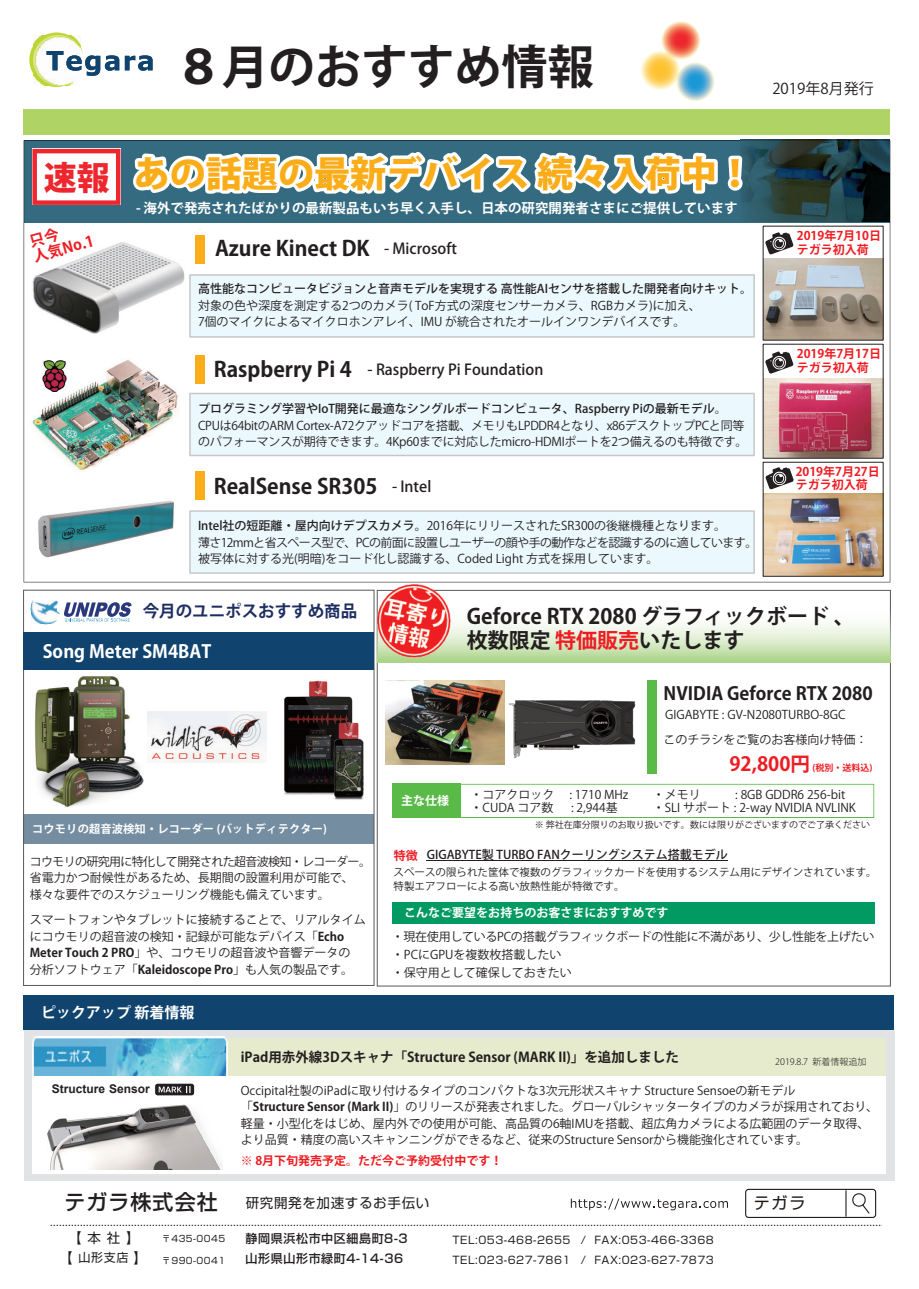
<style>
.page{position:relative;width:919px;height:1289px;background:#fff}
.page>*{position:absolute;margin:0;border:0;box-sizing:border-box;transform-origin:0 0}
.t1{font:700 46.5px "Koz Go Pro";color:#231f20}
.t2{font:800 36px "Koz Go Pro";color:#faad19}
.t3{font:800 33px "Koz Go Pro";color:#ee262d}
.t4{font:700 21px/24px "Koz Go Pro";color:#231f20}
.t5{font:500 21px "Shin Go Pro";letter-spacing:.05em;color:#231f20}
.t6{font:700 18px "Koz Go Pro";color:#231f20}
.t7{font:700 18px "Koz Go Pro";color:#fff}
.t8{font:700 16.5px "Koz Go Pro";color:#1e2e61}
.t9{font:16.2px "Shin Go Pro";color:#211814}
.t10{font:500 15px "Koz Go Pro";color:#231f20}
.t11{font:700 15px "Koz Go Pro";color:#fff}
.t12{font:15px "Koz Go Pro";color:#231f20}
.t13{font:700 15px/15px "Koz Go Pro";color:#ee1d23}
.t14{font:700 13.5px "Koz Go Pro";color:#231f20}
.t15{font:700 13.5px "Koz Go Pro";color:#fefefe}
.t16{font:13.5px "Shin Go Pro";letter-spacing:.055em;color:#231f20}
.t17{font:12px/16.5px "Koz Go Pro";color:#231f20}
.t18{font:12px/18px "Koz Go Pro";letter-spacing:-.025em;color:#231f20}
.t19{font:500 12px "Koz Go Pro";color:#231f20}
.t20{font:700 12px/13.5px "Koz Go Pro";color:#ee1d23}
.t21{font:500 12px "Shin Go Pro";letter-spacing:.05em;color:#231f20}
.t22{font:700 12px "Koz Go Pro";color:#fff}
.t23{font:700 12px "Arial";color:#231f20}
.t24{font:700 11.25px "Koz Go Pro";letter-spacing:.01em;color:#fff}
.t25{font:10.5px/13.5px "Koz Go Pro";color:#231f20}
.t26{font:10.5px "Shin Go Pro";letter-spacing:.045em;color:#231f20}
.t27{font:9px "Koz Go Pro";color:#231f20}
.t28{font:9px "Shin Go Pro";letter-spacing:.05em;color:#231f20}
.t29{font:700 9px "Koz Go Pro";color:#ee1d23}
.t30{font:300 9px "Koz Go Pro";color:#231f20}
.s1{font-weight:500;font-size:15px}
.s2{font-weight:700;font-size:21px}
.s3{font-weight:500}
.s4{font-weight:700}
.s5{color:#ee1d23}
.s6{font-size:19.5px}
.s7{font-size:13.5px}
.s8{font-size:12px}
</style>
<div class="page">
<div style="left:23px;top:814px;width:351px;height:29px;background:#748da0"></div>
<svg style="left:745px;top:1188px;width:131px;height:30px"></svg>
<svg style="left:51px;top:1224px;width:830px;height:1px"></svg>
<img style="left:29px;top:32px;width:54px;height:55px">
<img style="left:33px;top:36px;width:48px;height:49px">
<svg style="left:47px;top:51px;width:72px;height:25px"></svg>
<svg style="left:125px;top:55px;width:28px;height:16px"></svg>
<div style="left:23px;top:109px;width:866px;height:25px;background:#afd364"></div>
<div style="left:24px;top:1030px;width:870px;height:150px;background:#e2e3e5"></div>
<div style="left:23px;top:995px;width:870px;height:35px;background:#10436e"></div>
<div style="left:33px;top:1075px;width:853px;height:98px;background:#fff"></div>
<div style="left:224px;top:1038px;width:662px;height:37px;background:#e5ebcc"></div>
<svg style="left:38px;top:623px;width:16px;height:1px"></svg>
<img style="left:31px;top:600px;width:26px;height:23px">
<svg style="left:571px;top:1198px;width:157px;height:12px"></svg>
<svg style="left:64px;top:602px;width:68px;height:19px"></svg>
<div style="left:392px;top:902px;width:482px;height:21px;background:#009a62"></div>
<hr style="left:427px;top:860px;width:301px;height:1px;background:#231f20">
<div style="left:23px;top:590px;width:351px;height:395px;border:1px solid #58595b"></div>
<img style="left:32px;top:1036px;width:195px;height:39px">
<div style="left:23px;top:632px;width:351px;height:37px;background:#10436e"></div>
<svg style="left:23px;top:140px;width:867px;height:442px"></svg>
<div style="left:24px;top:140px;width:865px;height:83px;background:#346b80"></div>
<img style="left:745px;top:140px;width:144px;height:82px">
<svg style="left:130px;top:134px;width:616px;height:75px"></svg>
<div style="left:196px;top:355px;width:9px;height:28px;background:#faad19"></div>
<img style="left:765px;top:378px;width:116px;height:78px">
<div style="left:196px;top:235px;width:9px;height:28px;background:#faad19"></div>
<div style="left:196px;top:472px;width:9px;height:28px;background:#faad19"></div>
<div style="left:647px;top:680px;width:9px;height:93px;background:#59ba47"></div>
<img style="left:30px;top:359px;width:149px;height:112px">
<img style="left:30px;top:234px;width:159px;height:111px">
<img style="left:765px;top:258px;width:116px;height:80px">
<img style="left:35px;top:676px;width:109px;height:131px">
<img style="left:284px;top:680px;width:79px;height:120px">
<img style="left:23px;top:360px;width:66px;height:31px">
<img style="left:147px;top:711px;width:120px;height:51px">
<svg style="left:32px;top:149px;width:88px;height:56px;background:#facbcc"></svg>
<img style="left:641px;top:51px;width:37px;height:39px">
<img style="left:676px;top:63px;width:38px;height:38px">
<img style="left:661px;top:21px;width:39px;height:39px">
<div style="left:392px;top:784px;width:68px;height:34px;background:#59ba47"></div>
<svg style="left:460px;top:784px;width:414px;height:34px"></svg>
<img style="left:385px;top:681px;width:119px;height:84px">
<img style="left:507px;top:700px;width:131px;height:94px">
<img style="left:47px;top:1104px;width:175px;height:65px">
<svg style="left:155px;top:1083px;width:39px;height:12px"></svg>
<img style="left:376px;top:584px;width:76px;height:74px">
<svg style="left:765px;top:351px;width:28px;height:23px"></svg>
<svg style="left:765px;top:232px;width:28px;height:23px"></svg>
<img style="left:765px;top:493px;width:116px;height:81px">
<svg style="left:765px;top:467px;width:29px;height:22px"></svg>
<img style="left:29px;top:476px;width:154px;height:100px">
<h3 class="t3" style="left:44px;top:156px;width:67px">速報</h3>
<p class="t13" style="left:28px;top:235px;width:64px;rotate:-15deg">只今<br>人気No.1</p>
<h1 class="t1" style="left:176px;top:37px;width:420px">８月のおすすめ情報</h1>
<h2 class="t2" style="left:134px;top:150px;width:621px">あの話題の最新デバイス続々入荷中！</h2>
<p class="t15" style="left:136px;top:200px;width:603px">- 海外で発売されたばかりの最新製品もいち早く入手し、日本の研究開発者さまにご提供しています</p>
<p class="t12" style="left:772px;top:79px;width:103px">2019年8月発行</p>
<h3 class="t4" style="left:215px;top:238px;width:243px">Azure Kinect DK <span class="s1">- Microsoft</span></h3>
<p class="t20" style="left:797px;top:230px;width:86px">2019年7月10日テガラ初入荷</p>
<p class="t19" style="left:198px;top:281px;width:555px">高性能なコンピュータビジョンと音声モデルを実現する高性能AIセンサを搭載した開発者向けキット。</p>
<p class="t17" style="left:198px;top:297px;width:504px">対象の色や深度を測定する2つのカメラ( ToF方式の深度センサーカメラ、RGBカメラ)に加え、<br>7個のマイクによるマイクロホンアレイ、IMU が統合されたオールインワンデバイスです。</p>
<p class="t10" style="left:214px;top:360px;width:331px"><span class="s2">Raspberry Pi 4</span> - Raspberry Pi Foundation</p>
<p class="t18" style="left:198px;top:401px;width:551px;line-height:16.5px"><span class="s3">プログラミング学習やIoT開発に最適なシングルボードコンピュータ、Raspberry Piの最新モデル</span>。<br>CPUは64bitのARM Cortex-A72クアッドコアを搭載、メモリもLPDDR4となり、x86デスクトップPCと同等のパフォーマンスが期待できます。4Kp60までに対応したmicro-HDMIポートを2つ備えるのも特徴です。</p>
<h3 class="t4" style="left:214px;top:476px;width:219px">RealSense SR305 <span class="s1">- Intel</span></h3>
<p class="t17" style="left:198px;top:518px;width:561px"><span class="s3">Intel社の短距離・屋内向けデプスカメラ。</span>2016年にリリースされたSR300の後継機種となります。<br>薄さ12mmと省スペース型で、PCの前面に設置しユーザーの顔や手の動作などを認識するのに適しています。被写体に対する光(明暗)をコード化し認識する、Coded Light 方式を採用しています。</p>
<p class="t20" style="left:797px;top:348px;width:86px">2019年7月17日テガラ初入荷</p>
<p class="t20" style="left:795px;top:465px;width:86px">2019年7月27日テガラ初入荷</p>
<h3 class="t8" style="left:143px;top:600px;width:216px">今月のユニポスおすすめ商品</h3>
<h3 class="t7" style="left:43px;top:640px;width:170px">Song Meter SM4BAT</h3>
<p class="t24" style="left:32px;top:821px;width:296px">コウモリの超音波検知・レコーダー (バットディテクター)</p>
<p class="t17" style="left:30px;top:853px;width:343px">コウモリの研究用に特化して開発された超音波検知・レコーダー。省電力かつ耐候性があるため、長期間の設置利用が可能で、<br>様々な要件でのスケジューリング機能も備えています。</p>
<p class="t17" style="left:30px;top:911px;width:338px">スマートフォンやタブレットに接続することで、リアルタイムにコウモリの超音波の検知・記録が可能なデバイス「<span class="s4">Echo Meter Touch 2 PRO</span>」や、コウモリの超音波や音響データの<br>分析ソフトウェア「<span class="s4">Kaleidoscope Pro</span>」も人気の製品です。</p>
<p class="t11" style="left:41px;top:1002px;width:155px">ピックアップ新着情報</p>
<h3 class="t4" style="left:467px;top:606px;width:389px">Geforce RTX 2080 グラフィックボード、枚数限定<span class="s5">特価販売</span>いたします</h3>
<h3 class="t6" style="left:663px;top:682px;width:211px">NVIDIA Geforce RTX 2080</h3>
<p class="t17" style="left:665px;top:706px;width:182px">GIGABYTE : GV-N2080TURBO-8GC</p>
<p class="t17" style="left:663px;top:732px;width:205px">このチラシをご覧のお客様向け特価：</p>
<p class="t22" style="left:401px;top:793px;width:49px">主な仕様</p>
<p class="t17" style="left:470px;top:787px;width:159px;line-height:13.5px">・コアクロック : 1710 MHz・CUDA コア数</p>
<p class="t17" style="left:571px;top:799px;width:48px">: 2,944基</p>
<p class="t29" style="left:729px;top:761px;width:145px"><span class="s6">92,800円</span> (税別・送料込)</p>
<p class="t17" style="left:653px;top:786px;width:49px">・メモリ</p>
<p class="t17" style="left:653px;top:787px;width:204px;line-height:13.5px;text-indent:82px">: 8GB GDDR6 256-bit・SLI サポート : 2-way NVIDIA NVLINK</p>
<p class="t27" style="left:535px;top:819px;width:337px">※ 弊社在庫分限りのお取り扱いです。数には限りがございますのでご了承ください</p>
<p class="t19" style="left:427px;top:847px;width:303px">GIGABYTE製 TURBO FANクーリングシステム搭載モデル</p>
<p class="t25" style="left:393px;top:865px;width:484px">スペースの限られた筐体で複数のグラフィックカードを使用するシステム用にデザインされています。特製エアフローによる高い放熱性能が特徴です。</p>
<p class="t20" style="left:394px;top:849px;width:25px">特徴</p>
<p class="t22" style="left:404px;top:904px;width:265px">こんなご要望をお持ちのお客さまにおすすめです</p>
<p class="t18" style="left:392px;top:927px;width:484px">・現在使用しているPCの搭載グラフィックボードの性能に不満があり、少し性能を上げたい・PCにGPUを複数枚搭載したい<br>・保守用として確保しておきたい</p>
<p class="t23" style="left:52px;top:1080px;width:99px">Structure Sensor</p>
<p class="t14" style="left:241px;top:1048px;width:440px">iPad用赤外線3Dスキャナ「Structure Sensor (MARK II)」を追加しました</p>
<p class="t30" style="left:775px;top:1055px;width:93px">2019.8.7 新着情報追加</p>
<p class="t17" style="left:241px;top:1082px;width:639px">Occipital社製のiPadに取り付けるタイプのコンパクトな3次元形状スキャナ Structure Sensoeの新モデル<br>「<span class="s4">Structure Sensor (Mark II)</span>」のリリースが発表されました。グローバルシャッタータイプのカメラが採用されており、軽量・小型化をはじめ、屋内外での使用が可能、高品質の6軸IMUを搭載、超広角カメラによる広範囲のデータ取得、より品質・精度の高いスキャンニングができるなど、従来のStructure Sensorから機能強化されています。</p>
<p class="t20" style="left:241px;top:1155px;width:263px">※ 8月下旬発売予定。ただ今ご予約受付中です！</p>
<h3 class="t5" style="left:64px;top:1184px;width:155px">テガラ株式会社</h3>
<p class="t16" style="left:246px;top:1191px;width:185px">研究開発を加速するお手伝い</p>
<h3 class="t9" style="left:754px;top:1189px;width:53px">テガラ</h3>
<p class="t16" style="left:68px;top:1227px;width:73px">【本社】</p>
<p class="t28" style="left:162px;top:1231px;width:65px">〒435-0045</p>
<p class="t21" style="left:246px;top:1228px;width:163px">静岡県浜松市中区細島町8-3</p>
<p class="t26" style="left:452px;top:1231px;width:263px">TEL:053-468-2655 / FAX:053-466-3368</p>
<p class="t28" style="left:59px;top:1252px;width:167px"><span class="s7">【</span><span class="s8">山形支店</span><span class="s7">】</span> 〒990-0041</p>
<p class="t21" style="left:246px;top:1248px;width:159px">山形県山形市緑町4-14-36</p>
<p class="t26" style="left:452px;top:1251px;width:263px">TEL:023-627-7861 / FAX:023-627-7873</p>
</div>
